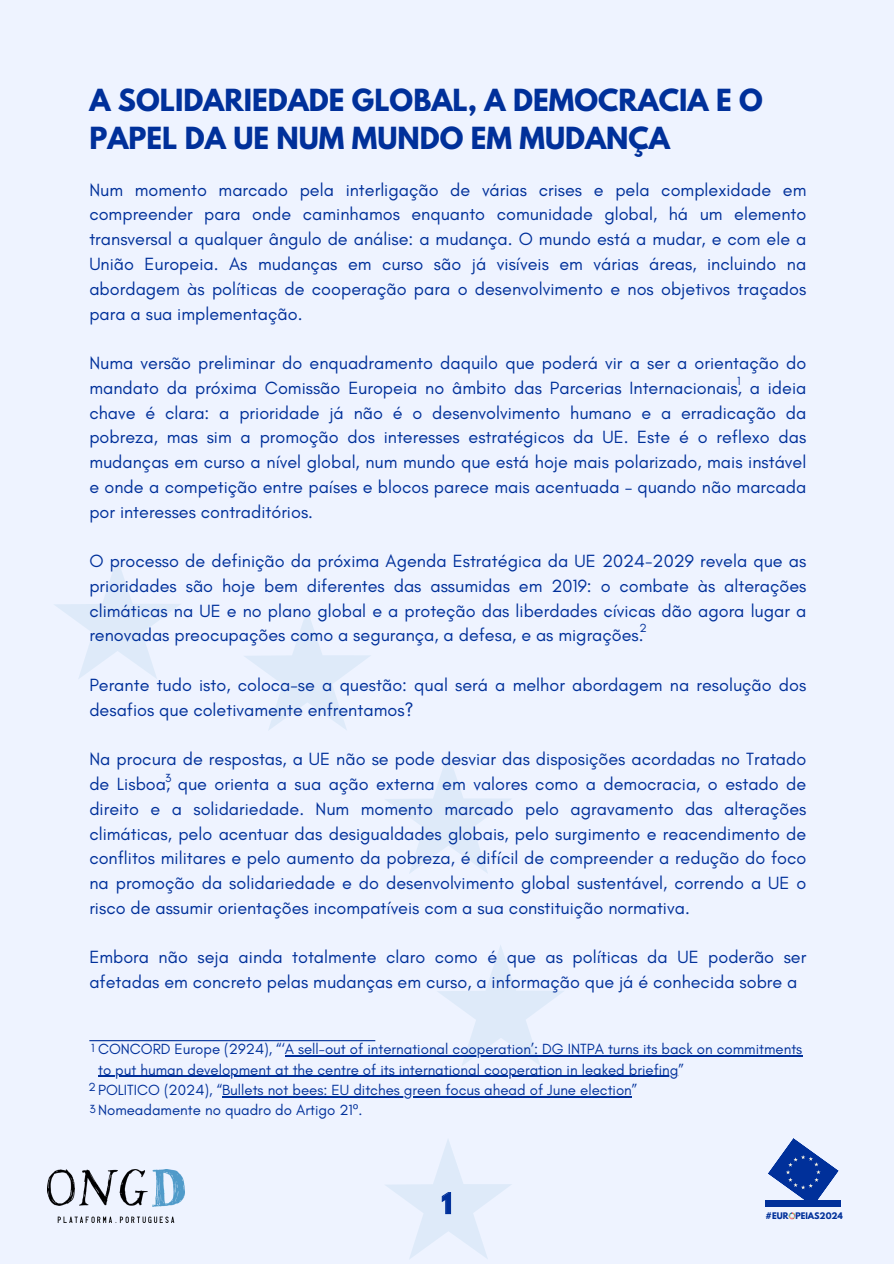
<style>
.page{position:relative;width:894px;height:1264px;background:#fff}
.page>*{position:absolute;margin:0;border:0;box-sizing:border-box;transform-origin:0 0}
.t1{font:700 27px/37.2px "League Spartan";color:#00309a}
.t2{font:700 25.5px "League Spartan";color:#00309a}
.t3{font:18px/24.8px "Glacial Indifference";color:#00309a;text-align:justify}
.t4{font:15px/20.2px "Glacial Indifference";color:#00309a}
.t5{font:12px/21.8px "Glacial Indifference";color:#00309a}
.t6{font:700 8.1px "League Spartan";color:#00309a}
.s1{font-family:"Noto Sans"}
</style>
<div class="page">
<div style="left:0;top:0;width:893px;height:1263px;background:#eef3ff"></div>
<svg style="left:54px;top:559px;width:126px;height:120px"></svg>
<svg style="left:244px;top:610px;width:126px;height:120px"></svg>
<svg style="left:385px;top:754px;width:126px;height:120px"></svg>
<svg style="left:436px;top:945px;width:128px;height:121px"></svg>
<div style="left:765px;top:1199px;width:75px;height:7px;background:#00309a"></div>
<svg style="left:767px;top:1138px;width:71px;height:62px"></svg>
<svg style="left:788px;top:1212px;width:7px;height:7px"></svg>
<svg style="left:386px;top:1140px;width:125px;height:119px"></svg>
<img style="left:47px;top:1169px;width:138px;height:53px">
<hr style="left:285px;top:1055px;width:517px;height:1px;background:#00309a">
<hr style="left:98px;top:1075px;width:580px;height:1px;background:#00309a">
<hr style="left:222px;top:1095px;width:409px;height:2px;background:#00309a">
<hr style="left:89px;top:1040px;width:286px;height:1px;background:#00309a">
<h2 class="t1" style="left:89px;top:85px;width:674px">A SOLIDARIEDADE GLOBAL, A DEMOCRACIA E O<br>PAPEL DA UE NUM MUNDO EM MUDANÇA</h2>
<h1 class="t3" style="left:89px;top:177px;width:718px">Num momento marcado pela interligação de várias crises e pela complexidade em compreender para onde caminhamos enquanto comunidade global, há um elemento transversal a qualquer ângulo de análise: a mudança. O mundo está a mudar, e com ele a União Europeia. As mudanças em curso são já visíveis em várias áreas, incluindo na abordagem às políticas de cooperação para o desenvolvimento e nos objetivos traçados para a sua implementação.</h1>
<h2 class="t3" style="left:89px;top:350px;width:718px">Numa versão preliminar do enquadramento daquilo que poderá vir a ser a orientação do mandato da próxima Comissão Europeia no âmbito das Parcerias Internacionais, a ideia chave é clara: a prioridade já não é o desenvolvimento humano e a erradicação da pobreza, mas sim a promoção dos interesses estratégicos da UE. Este é o reflexo das mudanças em curso a nível global, num mundo que está hoje mais polarizado, mais instável e onde a competição entre países e blocos parece mais acentuada – quando não marcada por interesses contraditórios.</h2>
<h2 class="t3" style="left:89px;top:548px;width:718px">O processo de definição da próxima Agenda Estratégica da UE 2024-2029 revela que as prioridades são hoje bem diferentes das assumidas em 2019: o combate às alterações climáticas na UE e no plano global e a proteção das liberdades cívicas dão agora lugar a renovadas preocupações como a segurança, a defesa, e as migrações.</h2>
<h2 class="t3" style="left:89px;top:672px;width:718px">Perante tudo isto, coloca-se a questão: qual será a melhor abordagem na resolução dos desafios que coletivamente enfrentamos?</h2>
<h2 class="t3" style="left:89px;top:746px;width:718px">Na procura de respostas, a UE não se pode desviar das disposições acordadas no Tratado de Lisboa, que orienta a sua ação externa em valores como a democracia, o estado de direito e a solidariedade. Num momento marcado pelo agravamento das alterações climáticas, pelo acentuar das desigualdades globais, pelo surgimento e reacendimento de conflitos militares e pelo aumento da pobreza, é difícil de compreender a redução do foco na promoção da solidariedade e do desenvolvimento global sustentável, correndo a UE o risco de assumir orientações incompatíveis com a sua constituição normativa.</h2>
<h2 class="t3" style="left:89px;top:944px;width:718px">Embora não seja ainda totalmente claro como é que as políticas da UE poderão ser afetadas em concreto pelas mudanças em curso, a informação que já é conhecida sobre a</h2>
<p class="t5" style="left:737px;top:370px;width:5px">1</p>
<p class="t5" style="left:639px;top:616px;width:9px">2</p>
<p class="t5" style="left:165px;top:767px;width:8px">3</p>
<p class="t4" style="left:98px;top:1038px;width:705px">CONCORD Europe (2924), “‘A sell-out of international cooperation’: DG INTPA turns its back on commitments</p>
<p class="t4" style="left:98px;top:1059px;width:587px">to put human development at the centre of its international cooperation in leaked briefing”<br>POLITICO (2024), “Bullets not bees: EU ditches green focus ahead of June election”</p>
<p class="t4" style="left:98px;top:1099px;width:266px">Nomeadamente no quadro do Artigo 21<span class="s1">º</span>.</p>
<p class="t5" style="left:91px;top:1036px;width:5px">1</p>
<p class="t5" style="left:88px;top:1075px;width:9px">2<br>3</p>
<h2 class="t2" style="left:442px;top:1191px;width:12px">1</h2>
<p class="t6" style="left:765px;top:1211px;width:79px">#EUR PEIAS2024</p>
</div>
